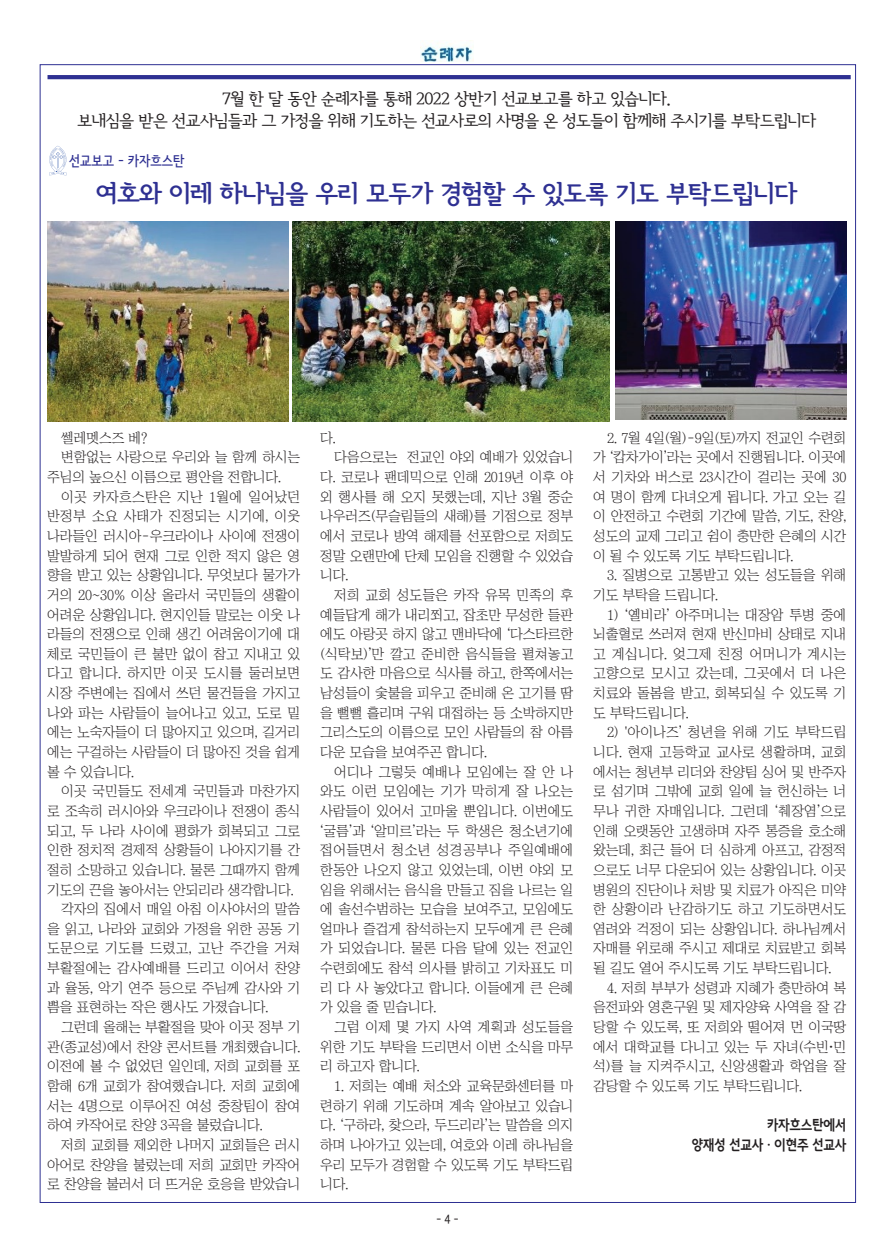
<style>
.page{position:relative;width:895px;height:1253px;background:#fff}
.page>*{position:absolute;margin:0;border:0;box-sizing:border-box;transform-origin:0 0}
.t1{font:25.2px "Seoul Hangang EB";letter-spacing:-.025em;color:#2e3092}
.t2{font:16.8px "Seoul Hangang M";letter-spacing:-.05em;color:#231f20}
.t3{font:14.1px/19.6px "Chosunilbo NM";letter-spacing:-.01em;color:#231f20;text-align:justify}
.t4{font:14.1px "Goyang Deogyang B";letter-spacing:-.025em;color:#231f20;scale:.9 1}
.t5{font:14.1px "Se N CB";color:#2e3092}
.t6{font:12.6px "Se N CM";color:#231f20}
.s1{font-family:"Goyang Deogyang B"}
</style>
<div class="page">
<img style="left:421px;top:45px;width:52px;height:17px">
<hr style="left:47px;top:75px;width:803px;height:4px;background:#2e3092">
<svg style="left:49px;top:146px;width:17px;height:29px"></svg>
<img style="left:47px;top:222px;width:241px;height:199px">
<img style="left:293px;top:222px;width:316px;height:199px">
<img style="left:615px;top:222px;width:231px;height:197px">
<p class="t2" style="left:222px;top:90px;width:450px">7월 한 달 동안 순례자를 통해 2022 상반기 선교보고를 하고 있습니다.</p>
<p class="t2" style="left:77px;top:113px;width:740px">보내심을 받은 선교사님들과 그 가정을 위해 기도하는 선교사로의 사명을 온 성도들이 함께해 주시기를 부탁드립니다</p>
<p class="t5" style="left:69px;top:154px;width:117px">선교보고 - 카자흐스탄</p>
<p class="t1" style="left:96px;top:181px;width:702px">여호와 이레 하나님을 우리 모두가 경험할 수 있도록 기도 부탁드립니다</p>
<p class="t3" style="left:61px;top:427px;width:88px">쎌레멧스즈 베?</p>
<p class="t3" style="left:47px;top:447px;width:254px;text-indent:14px">변함없는 사랑으로 우리와 늘 함께 하시는 주님의 높으신 이름으로 평안을 전합니다.</p>
<p class="t3" style="left:47px;top:486px;width:255px;text-indent:14px">이곳 카자흐스탄은 지난 1월에 일어났던 반정부 소요 사태가 진정되는 시기에, 이웃 나라들인 러시아-우크라이나 사이에 전쟁이 발발하게 되어 현재 그로 인한 적지 않은 영 향을 받고 있는 상황입니다. 무엇보다 물가가 거의 20~30% 이상 올라서 국민들의 생활이 어려운 상황입니다. 현지인들 말로는 이웃 나 라들의 전쟁으로 인해 생긴 어려움이기에 대 체로 국민들이 큰 불만 없이 참고 지내고 있 다고 합니다. 하지만 이곳 도시를 둘러보면 시장 주변에는 집에서 쓰던 물건들을 가지고 나와 파는 사람들이 늘어나고 있고, 도로 밑 에는 노숙자들이 더 많아지고 있으며, 길거리 에는 구걸하는 사람들이 더 많아진 것을 쉽게 볼 수 있습니다.</p>
<p class="t3" style="left:47px;top:781px;width:254px;text-indent:14px">이곳 국민들도 전세계 국민들과 마찬가지 로 조속히 러시아와 우크라이나 전쟁이 종식 되고, 두 나라 사이에 평화가 회복되고 그로 인한 정치적 경제적 상황들이 나아지기를 간 절히 소망하고 있습니다. 물론 그때까지 함께 기도의 끈을 놓아서는 안되리라 생각합니다.</p>
<p class="t3" style="left:47px;top:899px;width:254px;text-indent:14px">각자의 집에서 매일 아침 이사야서의 말씀 을 읽고, 나라와 교회와 가정을 위한 공동 기 도문으로 기도를 드렸고, 고난 주간을 거쳐 부활절에는 감사예배를 드리고 이어서 찬양 과 율동, 악기 연주 등으로 주님께 감사와 기 쁨을 표현하는 작은 행사도 가졌습니다.</p>
<p class="t3" style="left:47px;top:1017px;width:255px;text-indent:14px">그런데 올해는 부활절을 맞아 이곳 정부 기 관(종교성)에서 찬양 콘서트를 개최했습니다. 이전에 볼 수 없었던 일인데, 저희 교회를 포 함해 6개 교회가 참여했습니다. 저희 교회에 서는 4명으로 이루어진 여성 중창팀이 참여 하여 카작어로 찬양 3곡을 불렀습니다.</p>
<p class="t3" style="left:47px;top:1134px;width:254px;text-indent:14px">저희 교회를 제외한 나머지 교회들은 러시 아어로 찬양을 불렀는데 저희 교회만 카작어 로 찬양을 불러서 더 뜨거운 호응을 받았습니</p>
<p class="t3" style="left:320px;top:427px;width:17px">다.</p>
<p class="t3" style="left:320px;top:447px;width:254px;text-indent:14px">다음으로는 전교인 야외 예배가 있었습니 다. 코로나 팬데믹으로 인해 2019년 이후 야 외 행사를 해 오지 못했는데, 지난 3월 중순 나우러즈(무슬림들의 새해)를 기점으로 정부 에서 코로나 방역 해제를 선포함으로 저희도 정말 오랜만에 단체 모임을 진행할 수 있었습 니다.</p>
<p class="t3" style="left:320px;top:585px;width:255px;text-indent:14px">저희 교회 성도들은 카작 유목 민족의 후 예들답게 해가 내리쬐고, 잡초만 무성한 들판 에도 아랑곳 하지 않고 맨바닥에 ‘다스타르한 (식탁보)’만 깔고 준비한 음식들을 펼쳐놓고 도 감사한 마음으로 식사를 하고, 한쪽에서는 남성들이 숯불을 피우고 준비해 온 고기를 땀 을 뻘뻘 흘리며 구워 대접하는 등 소박하지만 그리스도의 이름으로 모인 사람들의 참 아름 다운 모습을 보여주곤 합니다.</p>
<p class="t3" style="left:320px;top:761px;width:255px;text-indent:14px">어디나 그렇듯 예배나 모임에는 잘 안 나 와도 이런 모임에는 기가 막히게 잘 나오는 사람들이 있어서 고마울 뿐입니다. 이번에도 ‘굴름’과 ‘알미르’라는 두 학생은 청소년기에 접어들면서 청소년 성경공부나 주일예배에 한동안 나오지 않고 있었는데, 이번 야외 모 임을 위해서는 음식을 만들고 짐을 나르는 일 에 솔선수범하는 모습을 보여주고, 모임에도 얼마나 즐겁게 참석하는지 모두에게 큰 은혜 가 되었습니다. 물론 다음 달에 있는 전교인 수련회에도 참석 의사를 밝히고 기차표도 미 리 다 사 놓았다고 합니다. 이들에게 큰 은혜 가 있을 줄 믿습니다.</p>
<p class="t3" style="left:320px;top:1017px;width:254px;text-indent:14px">그럼 이제 몇 가지 사역 계획과 성도들을 위한 기도 부탁을 드리면서 이번 소식을 마무 리 하고자 합니다.</p>
<p class="t3" style="left:320px;top:1075px;width:254px;text-indent:14px">1. 저희는 예배 처소와 교육문화센터를 마 련하기 위해 기도하며 계속 알아보고 있습니 다. ‘구하라, 찾으라, 두드리라’는 말씀을 의지 하며 나아가고 있는데, 여호와 이레 하나님을 우리 모두가 경험할 수 있도록 기도 부탁드립 니다.</p>
<p class="t6" style="left:436px;top:1213px;width:24px">- 4 -</p>
<p class="t3" style="left:593px;top:427px;width:255px;text-indent:14px">2. 7월 4일(월)-9일(토)까지 전교인 수련회 가 ‘캅차가이’라는 곳에서 진행됩니다. 이곳에 서 기차와 버스로 23시간이 걸리는 곳에 30 여 명이 함께 다녀오게 됩니다. 가고 오는 길 이 안전하고 수련회 기간에 말씀, 기도, 찬양, 성도의 교제 그리고 쉼이 충만한 은혜의 시간 이 될 수 있도록 기도 부탁드립니다.</p>
<p class="t3" style="left:593px;top:565px;width:254px;text-indent:14px">3. 질병으로 고통받고 있는 성도들을 위해 기도 부탁을 드립니다.</p>
<p class="t3" style="left:593px;top:604px;width:254px;text-indent:14px">1) ‘옐비라’ 아주머니는 대장암 투병 중에 뇌출혈로 쓰러져 현재 반신마비 상태로 지내 고 계십니다. 엊그제 친정 어머니가 계시는 고향으로 모시고 갔는데, 그곳에서 더 나은 치료와 돌봄을 받고, 회복되실 수 있도록 기 도 부탁드립니다.</p>
<p class="t3" style="left:593px;top:722px;width:255px;text-indent:14px">2) '아이나즈’ 청년을 위해 기도 부탁드립 니다. 현재 고등학교 교사로 생활하며, 교회 에서는 청년부 리더와 찬양팀 싱어 및 반주자 로 섬기며 그밖에 교회 일에 늘 헌신하는 너 무나 귀한 자매입니다. 그런데 ‘췌장염’으로 인해 오랫동안 고생하며 자주 통증을 호소해 왔는데, 최근 들어 더 심하게 아프고, 감정적 으로도 너무 다운되어 있는 상황입니다. 이곳 병원의 진단이나 처방 및 치료가 아직은 미약 한 상황이라 난감하기도 하고 기도하면서도 염려와 걱정이 되는 상황입니다. 하나님께서 자매를 위로해 주시고 제대로 치료받고 회복 될 길도 열어 주시도록 기도 부탁드립니다.</p>
<p class="t3" style="left:593px;top:977px;width:254px;text-indent:14px">4. 저희 부부가 성령과 지혜가 충만하여 복 음전파와 영혼구원 및 제자양육 사역을 잘 감 당할 수 있도록, 또 저희와 떨어져 먼 이국땅 에서 대학교를 다니고 있는 두 자녀(수빈<span class="s1">·</span>민 석)를 늘 지켜주시고, 신앙생활과 학업을 잘 감당할 수 있도록 기도 부탁드립니다.</p>
<p class="t4" style="left:767px;top:1117px;width:90px">카자흐스탄에서</p>
<p class="t4" style="left:691px;top:1136px;width:173px">양재성 선교사 · 이현주 선교사</p>
</div>
